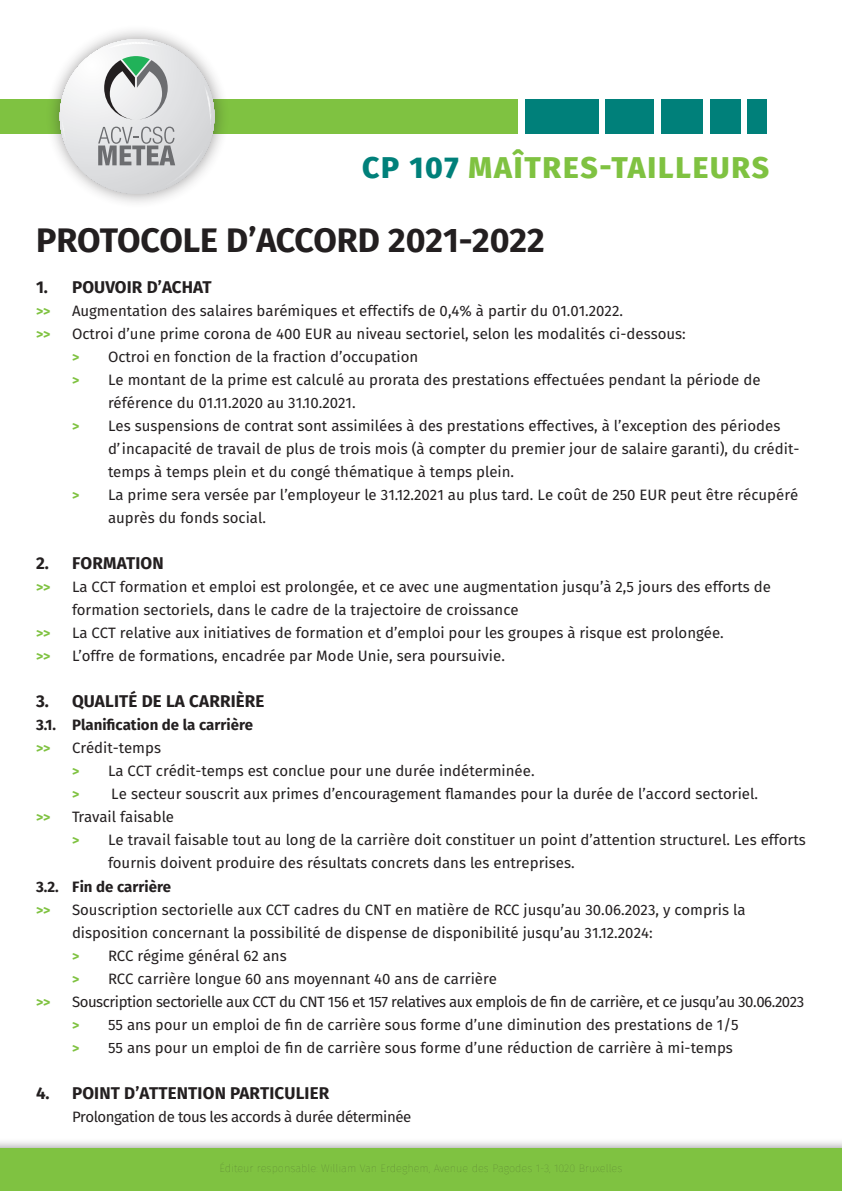
<style>
.page{position:relative;width:842px;height:1191px;background:#fff}
.page>*{position:absolute;margin:0;border:0;box-sizing:border-box;transform-origin:0 0}
.t1{font:700 34px "Fira Sans";color:#231f20}
.t2{font:800 30px "Fira Sans";letter-spacing:.06em;color:#7fc241}
.t3{font:700 17px "Fira Sans";letter-spacing:.01em;color:#231f20}
.t4{font:15px/23px "Fira Sans";color:#231f20}
.t5{font:15px "Fira Sans";letter-spacing:-.03em;color:#231f20}
.t6{font:700 15px "Fira Sans";color:#231f20}
.t7{font:700 14px "Fira Sans";color:#7fc241}
.s1{color:#00807a}
.s2{font-weight:700;font-size:14px;color:#7fc241}
</style>
<div class="page">
<div style="left:0;top:1137px;width:842px;height:54px;background:#231f20;opacity:.55"></div>
<div style="left:0;top:1148px;width:842px;height:43px;background:#7fc241"></div>
<div style="left:0;top:99px;width:517px;height:35px;background:#7fc241"></div>
<div style="left:525px;top:99px;width:73px;height:35px;background:#00807a"></div>
<div style="left:605px;top:99px;width:49px;height:35px;background:#00807a"></div>
<div style="left:661px;top:99px;width:42px;height:35px;background:#00807a"></div>
<div style="left:710px;top:99px;width:30px;height:35px;background:#00807a"></div>
<div style="left:747px;top:99px;width:20px;height:35px;background:#00807a"></div>
<div style="left:45px;top:24px;width:184px;height:185px;background:#231f20;opacity:.45"></div>
<svg style="left:60px;top:39px;width:154px;height:155px"></svg>
<p class="t2" style="left:362px;top:142px;width:409px"><span class="s1">CP 107</span> MAÎTRES-TAILLEURS</p>
<p class="t1" style="left:36px;top:212px;width:510px">PROTOCOLE D’ACCORD 2021-2022</p>
<p class="t3" style="left:36px;top:273px;width:177px">1. POUVOIR D’ACHAT</p>
<p class="t7" style="left:36px;top:299px;width:16px">&gt;&gt;</p>
<p class="t4" style="left:72px;top:299px;width:553px">Augmentation des salaires barémiques et effectifs de 0,4% à partir du 01.01.2022.</p>
<p class="t7" style="left:36px;top:322px;width:16px">&gt;&gt;</p>
<p class="t4" style="left:72px;top:322px;width:615px">Octroi d’une prime corona de 400 EUR au niveau sectoriel, selon les modalités ci-dessous:</p>
<p class="t4" style="left:72px;top:345px;width:348px"><span class="s2">&gt;</span> Octroi en fonction de la fraction d’occupation</p>
<p class="t4" style="left:108px;top:368px;width:654px;text-indent:-36px"><span class="s2">&gt;</span> Le montant de la prime est calculé au prorata des prestations effectuées pendant la période de référence du 01.11.2020 au 31.10.2021.</p>
<p class="t4" style="left:108px;top:414px;width:693px;text-indent:-36px"><span class="s2">&gt;</span> Les suspensions de contrat sont assimilées à des prestations effectives, à l’exception des périodes d’incapacité de travail de plus de trois mois (à compter du premier jour de salaire garanti), du crédit&shy;temps à temps plein et du congé thématique à temps plein.</p>
<p class="t4" style="left:108px;top:483px;width:692px;text-indent:-36px"><span class="s2">&gt;</span> La prime sera versée par l’employeur le 31.12.2021 au plus tard. Le coût de 250 EUR peut être récupéré auprès du fonds social.</p>
<p class="t3" style="left:36px;top:549px;width:129px">2. FORMATION</p>
<p class="t7" style="left:36px;top:575px;width:16px">&gt;&gt;</p>
<p class="t4" style="left:72px;top:575px;width:700px">La CCT formation et emploi est prolongée, et ce avec une augmentation jusqu’à 2,5 jours des efforts de formation sectoriels, dans le cadre de la trajectoire de croissance</p>
<p class="t7" style="left:36px;top:621px;width:16px">&gt;&gt;</p>
<p class="t4" style="left:72px;top:621px;width:653px">La CCT relative aux initiatives de formation et d’emploi pour les groupes à risque est prolongée.</p>
<p class="t7" style="left:36px;top:644px;width:16px">&gt;&gt;</p>
<p class="t4" style="left:72px;top:644px;width:435px">L’offre de formations, encadrée par Mode Unie, sera poursuivie.</p>
<p class="t3" style="left:36px;top:687px;width:230px">3. QUALITÉ DE LA CARRIÈRE</p>
<p class="t6" style="left:36px;top:712px;width:219px">3.1. Planification de la carrière</p>
<p class="t7" style="left:36px;top:736px;width:16px">&gt;&gt;</p>
<p class="t4" style="left:72px;top:736px;width:91px">Crédit-temps</p>
<p class="t4" style="left:72px;top:759px;width:464px"><span class="s2">&gt;</span> La CCT crédit-temps est conclue pour une durée indéterminée.</p>
<p class="t4" style="left:72px;top:782px;width:688px"><span class="s2">&gt;</span> Le secteur souscrit aux primes d’encouragement flamandes pour la durée de l’accord sectoriel.</p>
<p class="t7" style="left:36px;top:805px;width:16px">&gt;&gt;</p>
<p class="t4" style="left:72px;top:805px;width:104px">Travail faisable</p>
<p class="t4" style="left:108px;top:828px;width:699px;text-indent:-36px"><span class="s2">&gt;</span> Le travail faisable tout au long de la carrière doit constituer un point d’attention structurel. Les efforts fournis doivent produire des résultats concrets dans les entreprises.</p>
<p class="t6" style="left:36px;top:873px;width:137px">3.2. Fin de carrière</p>
<p class="t7" style="left:36px;top:897px;width:16px">&gt;&gt;</p>
<p class="t4" style="left:72px;top:897px;width:675px">Souscription sectorielle aux CCT cadres du CNT en matière de RCC jusqu’au 30.06.2023, y compris la disposition concernant la possibilité de dispense de disponibilité jusqu’au 31.12.2024:</p>
<p class="t4" style="left:72px;top:943px;width:216px"><span class="s2">&gt;</span> RCC régime général 62 ans</p>
<p class="t4" style="left:72px;top:966px;width:427px"><span class="s2">&gt;</span> RCC carrière longue 60 ans moyennant 40 ans de carrière</p>
<p class="t7" style="left:36px;top:989px;width:16px">&gt;&gt;</p>
<p class="t5" style="left:72px;top:990px;width:734px">Souscription sectorielle aux CCT du CNT 156 et 157 relatives aux emplois de fin de carrière, et ce jusqu’au 30.06.2023</p>
<p class="t4" style="left:72px;top:1012px;width:668px"><span class="s2">&gt;</span> 55 ans pour un emploi de fin de carrière sous forme d’une diminution des prestations de 1/5</p>
<p class="t4" style="left:72px;top:1035px;width:662px"><span class="s2">&gt;</span> 55 ans pour un emploi de fin de carrière sous forme d’une réduction de carrière à mi-temps</p>
<p class="t3" style="left:36px;top:1078px;width:295px">4. POINT D’ATTENTION PARTICULIER</p>
<p class="t5" style="left:72px;top:1105px;width:341px">Prolongation de tous les accords à durée déterminée</p>
</div>
